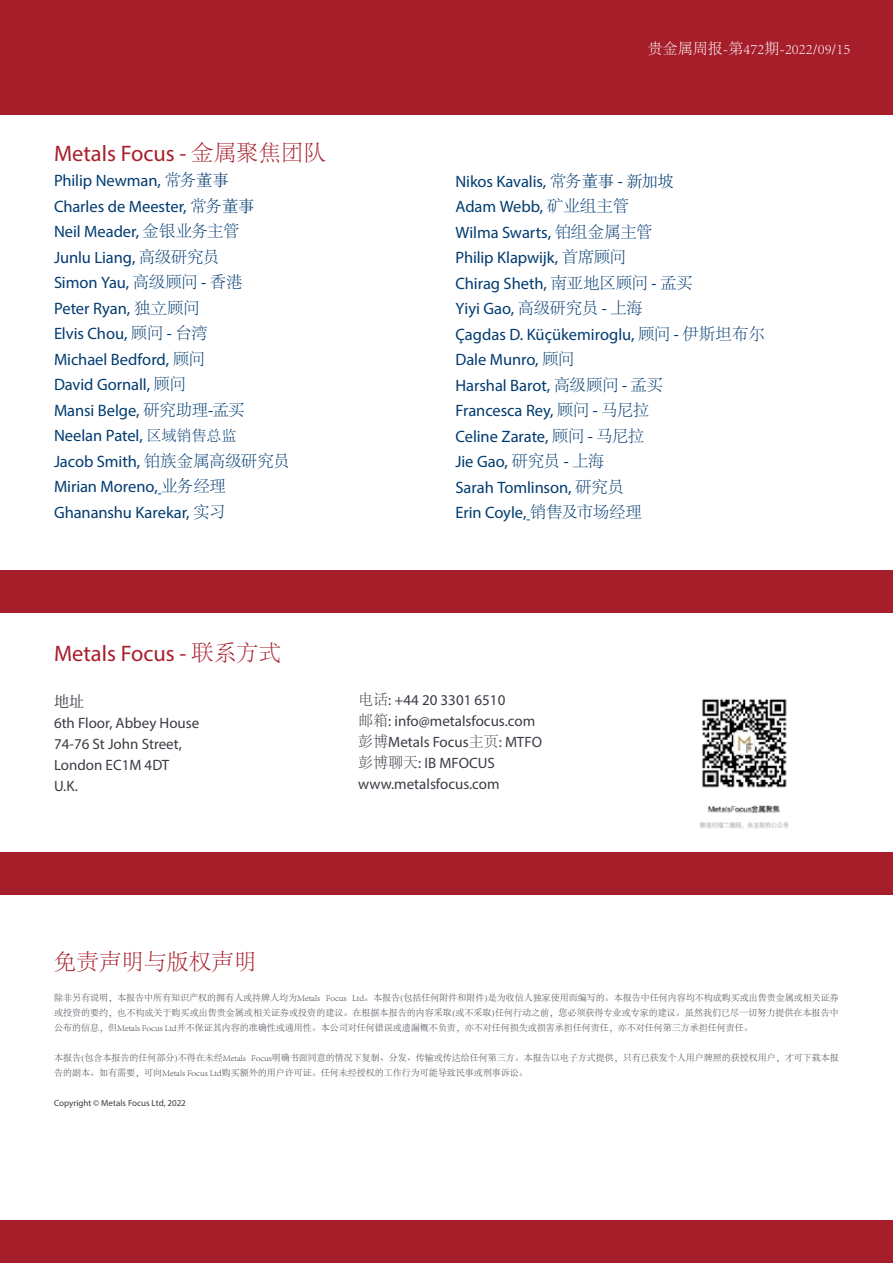
<style>
.page{position:relative;width:893px;height:1263px;background:#fff}
.page>*{position:absolute;margin:0;border:0;box-sizing:border-box;transform-origin:0 0}
.t1{font:22.5px "Myriad Pro";color:#a71e2b}
.t2{font:300 22.5px "Adobe Song Std";color:#a71e2b}
.t3{font:16.5px/25.5px "Myriad Pro";letter-spacing:-.005em;color:#003b71}
.t4{font:15px/21px "Myriad Pro";color:#3e3a45}
.t5{font:300 15px "Adobe Song Std";color:#fff}
.t6{font:15px "Koz Min Pr 6 N";color:#3e3a45}
.t7{font:300 9px/15px "Adobe Song Std";color:#3e3a45;text-align:justify}
.t8{font:9px "Myriad Pro";color:#3e3a45}
.s1{font-family:"Adobe Song Std";font-weight:300}
.s2{font-family:"Sim Sun"}
.s3{font-family:"Adobe Song Std";font-weight:300;font-size:15px}
</style>
<div class="page">
<div style="left:0;top:0;width:893px;height:115px;background:#a71e2b"></div>
<div style="left:0;top:570px;width:893px;height:42px;background:#a71e2b"></div>
<div style="left:0;top:853px;width:893px;height:42px;background:#a71e2b"></div>
<div style="left:0;top:1220px;width:893px;height:43px;background:#a71e2b"></div>
<img style="left:699px;top:698px;width:90px;height:131px">
<h1 class="t1" style="left:54px;top:139px;width:274px">Metals Focus - <span class="s1">金属聚焦团队</span></h1>
<p class="t5" style="left:648px;top:40px;width:204px">贵金属周报-第472期-2022/09/15</p>
<p class="t3" style="left:54px;top:168px;width:237px">Philip Newman, <span class="s1">常务</span><span class="s2">董事<br></span>Charles de Meester, <span class="s1">常务</span><span class="s2">董事<br></span>Neil Meader, <span class="s1">金银业务主管<br></span>Junlu Liang, <span class="s1">高级研究员<br></span>Simon Yau, <span class="s1">高级顾问</span> - <span class="s1">香港<br></span>Peter Ryan, <span class="s1">独立顾问<br></span>Elvis Chou, <span class="s1">顾问</span> - <span class="s1">台湾<br></span>Michael Bedford, <span class="s1">顾问<br></span>David Gornall, <span class="s1">顾问<br></span>Mansi Belge, <span class="s1">研究助理</span>-<span class="s1">孟买<br></span>Neelan Patel, <span class="s3">区域销售总监<br></span>Jacob Smith, <span class="s1">铂族金属高级研究员<br></span>Mirian Moreno, <span class="s1">业务经理<br></span>Ghananshu Karekar, <span class="s1">实习</span></p>
<p class="t3" style="left:455px;top:168px;width:311px">Nikos Kavalis, <span class="s1">常务</span><span class="s2">董事</span> - <span class="s2">新加坡<br></span>Adam Webb, <span class="s1">矿业组主管<br></span>Wilma Swarts, <span class="s1">铂组金属主管<br></span>Philip Klapwijk, <span class="s1">首席顾问<br></span>Chirag Sheth, <span class="s1">南亚地区顾问</span> - <span class="s1">孟买<br></span>Yiyi Gao, <span class="s1">高级研究员</span> - <span class="s1">上海<br></span>Çagdas D. Küçükemiroglu, <span class="s1">顾问</span> - <span class="s1">伊斯坦布尔<br></span>Dale Munro, <span class="s1">顾问<br></span>Harshal Barot, <span class="s1">高级顾问</span> - <span class="s1">孟买<br></span>Francesca Rey, <span class="s1">顾问</span> - <span class="s1">马尼拉<br></span>Celine Zarate, <span class="s1">顾问</span> - <span class="s1">马尼拉<br></span>Jie Gao, <span class="s1">研究员</span> - <span class="s1">上海<br></span>Sarah Tomlinson, <span class="s1">研究员<br></span>Erin Coyle, <span class="s1">销售及市场经理</span></p>
<h1 class="t1" style="left:54px;top:640px;width:229px">Metals Focus - <span class="s1">联系方式</span></h1>
<p class="t6" style="left:54px;top:693px;width:31px">地址</p>
<p class="t4" style="left:54px;top:712px;width:147px">6th Floor, Abbey House<br>74-76 St John Street,<br>London EC1M 4DT<br>U.K.</p>
<h1 class="t2" style="left:54px;top:950px;width:204px">免责声明与版权声明</h1>
<p class="t4" style="left:358px;top:689px;width:185px"><span class="s1">电话</span>: +44 20 3301 6510<br><span class="s1">邮箱</span>: info@metalsfocus.com<span class="s1">彭博</span>Metals Focus<span class="s1">主页</span>: MTFO<span class="s1">彭博聊天</span>: IB MFOCUS www.metalsfocus.com</p>
<p class="t7" style="left:54px;top:991px;width:786px">除非另有说明，本报告中所有知识产权的拥有人或持牌人均为Metals Focus Ltd。本报告(包括任何附件和附件)是为收信人独家使用而编写的。本报告中任何内容均不构成购买或出售贵金属或相关证券或投资的要约，也不构成关于购买或出售贵金属或相关证券或投资的建议。在根据本报告的内容采取(或不采取)任何行动之前，您必须获得专业或专家的建议。虽然我们已尽一切努力提供在本报告中公布的信息，但Metals Focus Ltd并不保证其内容的准确性或通用性。本公司对任何错误或遗漏概不负责，亦不对任何损失或损害承担任何责任，亦不对任何第三方承担任何责任。</p>
<p class="t7" style="left:54px;top:1051px;width:786px">本报告(包含本报告的任何部分)不得在未经Metals Focus明确书面同意的情况下复制、分发、传输或传达给任何第三方。本报告以电子方式提供，只有已获发个人用户牌照的获授权用户，才可下载本报告的副本。如有需要，可向Metals Focus Ltd购买额外的用户许可证。任何未经授权的工作行为可能导致民事或刑事诉讼。</p>
<p class="t8" style="left:54px;top:1098px;width:133px">Copyright © Metals Focus Ltd, 2022</p>
</div>
